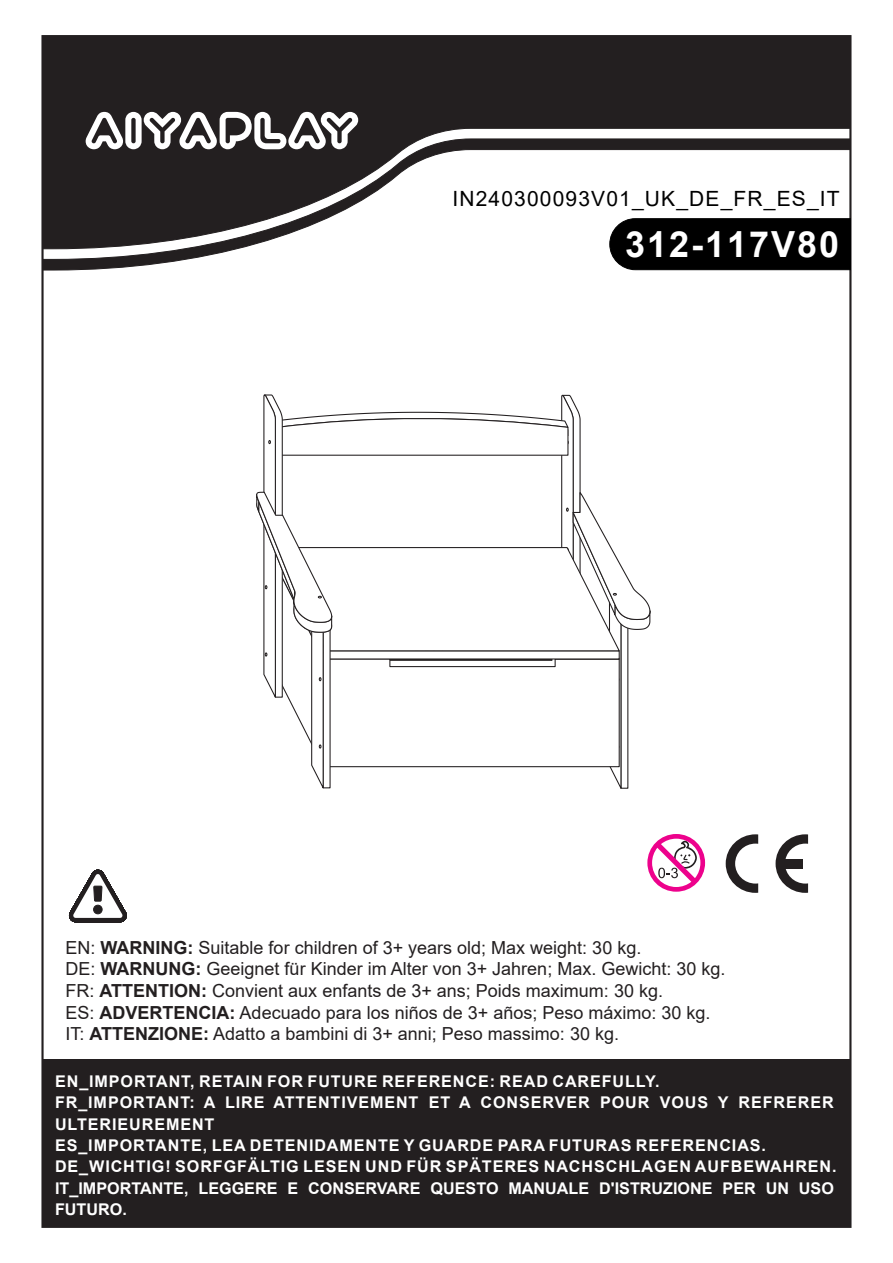
<style>
.page{position:relative;width:893px;height:1263px;background:#fff}
.page>*{position:absolute;margin:0;border:0;box-sizing:border-box;transform-origin:0 0}
.t1{font:700 36px "Arial";letter-spacing:.055em;color:#fff}
.t2{font:21px "Arial";letter-spacing:.055em;color:#000}
.t3{font:18px/21.6px "Arial";color:#231f20}
.t4{font:700 16.2px/21.3px "Arial";letter-spacing:.055em;color:#fff}
.s1{font-weight:700}
</style>
<div class="page">
<svg style="left:726px;top:834px;width:32px;height:59px"></svg>
<svg style="left:776px;top:834px;width:32px;height:59px"></svg>
<div style="left:781px;top:859px;width:21px;height:9px;background:#231f20"></div>
<svg style="left:68px;top:869px;width:59px;height:54px"></svg>
<svg style="left:647px;top:834px;width:58px;height:58px"></svg>
<div style="left:43px;top:1060px;width:807px;height:167px;background:#231f20"></div>
<div style="left:42px;top:35px;width:809px;height:103px;background:#231f20"></div>
<svg style="left:42px;top:138px;width:809px;height:133px"></svg>
<svg style="left:86px;top:112px;width:272px;height:37px"></svg>
<svg style="left:256px;top:394px;width:395px;height:395px"></svg>
<p class="t2" style="left:452px;top:184px;width:389px">IN240300093V01_UK_DE_FR_ES_IT</p>
<h1 class="t1" style="left:625px;top:219px;width:215px">312-117V80</h1>
<p class="t3" style="left:66px;top:936px;width:661px">EN: <span class="s1">WARNING:</span> Suitable for children of 3+ years old; Max weight: 30 kg.<br>DE: <span class="s1">WARNUNG:</span> Geeignet für Kinder im Alter von 3+ Jahren; Max. Gewicht: 30 kg.<br>FR: <span class="s1">ATTENTION:</span> Convient aux enfants de 3+ ans; Poids maximum: 30 kg.<br>ES: <span class="s1">ADVERTENCIA:</span> Adecuado para los niños de 3+ años; Peso máximo: 30 kg.<br>IT: <span class="s1">ATTENZIONE:</span> Adatto a bambini di 3+ anni; Peso massimo: 30 kg.</p>
<p class="t4" style="left:55px;top:1071px;width:783px">EN_IMPORTANT, RETAIN FOR FUTURE REFERENCE: READ CAREFULLY.<br>FR_IMPORTANT: A LIRE ATTENTIVEMENT ET A CONSERVER POUR VOUS Y REFRERER ULTERIEUREMENT<br>ES_IMPORTANTE, LEA DETENIDAMENTE Y GUARDE PARA FUTURAS REFERENCIAS.<br>DE_WICHTIG! SORFGFÄLTIG LESEN UND FÜR SPÄTERES NACHSCHLAGEN AUFBEWAHREN.<br>IT_IMPORTANTE, LEGGERE E CONSERVARE QUESTO MANUALE D'ISTRUZIONE PER UN USO FUTURO.</p>
</div>
